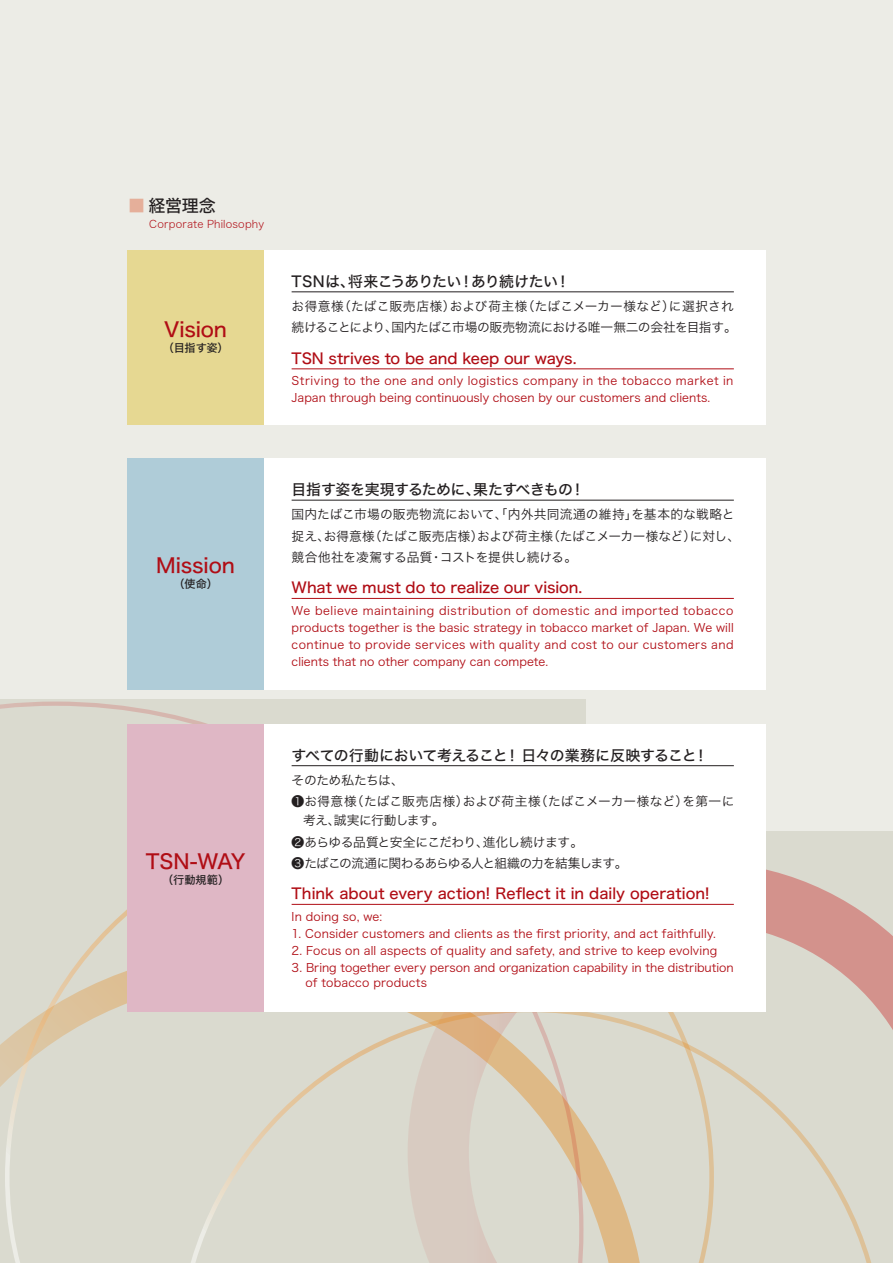
<style>
.page{position:relative;width:893px;height:1263px;background:#ecece6}
.page>*{position:absolute;margin:0;border:0;box-sizing:border-box;transform-origin:0 0}
.t1{font:20.25px "Hira Kaku Std N W5";letter-spacing:-.005em;color:#b00d15}
.t2{font:16.95px "Hira Kaku Std N W5";color:#231f20}
.t3{font:14.85px "Hira Kaku Std N W5";color:#b00d15}
.t4{font:14.85px "Hira Kaku Std N W5";letter-spacing:-.03em;color:#231f20}
.t5{font:12.75px/21.3px "Hira Kaku Std N W3";letter-spacing:-.015em;color:#231f20}
.t6{font:12.75px/21.3px "Hira Kaku Std N W3";letter-spacing:-.055em;color:#231f20}
.t7{font:12.75px/21.3px "Hira Kaku Std N W3";letter-spacing:.005em;color:#231f20}
.t8{font:11.7px/17px "Hira Kaku Std N W3";letter-spacing:.01em;color:#b00d15}
.t9{font:11.1px "Hira Kaku Std N W5";letter-spacing:-.005em;color:#231f20}
.t10{font:10.65px "Hira Kaku Std N W2";letter-spacing:.02em;color:#b00d15}
.s1{font-family:"Koz Go Pr 6 N";color:#e5af9a}
</style>
<div class="page">
<svg style="left:765px;top:862px;width:128px;height:107px;background:#d6b1a9"></svg>
<svg style="left:583px;top:969px;width:310px;height:294px;background:#dad6c8"></svg>
<svg style="left:0;top:701px;width:583px;height:562px;background:#dad6c9"></svg>
<div style="left:128px;top:250px;width:637px;height:174px;background:#fff"></div>
<div style="left:128px;top:250px;width:136px;height:174px;background:#e6d892"></div>
<hr style="left:292px;top:292px;width:442px;height:1px;background:#231f20">
<hr style="left:292px;top:369px;width:442px;height:1px;background:#b00d15">
<div style="left:128px;top:458px;width:637px;height:232px;background:#fff"></div>
<div style="left:128px;top:458px;width:136px;height:232px;background:#afccd8"></div>
<div style="left:128px;top:724px;width:637px;height:287px;background:#fff"></div>
<div style="left:128px;top:724px;width:136px;height:287px;background:#dfb7c5"></div>
<hr style="left:292px;top:500px;width:442px;height:1px;background:#231f20">
<hr style="left:292px;top:598px;width:442px;height:1px;background:#b00d15">
<hr style="left:292px;top:765px;width:442px;height:1px;background:#231f20">
<hr style="left:292px;top:904px;width:442px;height:1px;background:#b00d15">
<p class="t2" style="left:128px;top:193px;width:89px"><span class="s1">■</span> 経営理念</p>
<p class="t10" style="left:149px;top:216px;width:116px">Corporate Philosophy</p>
<p class="t1" style="left:164px;top:314px;width:64px">Vision</p>
<p class="t9" style="left:163px;top:340px;width:67px">（目指す姿）</p>
<p class="t4" style="left:292px;top:270px;width:280px">TSNは、将来こうありたい！あり続けたい！</p>
<p class="t5" style="left:292px;top:295px;width:447px">お得意様（たばこ販売店様）および荷主様（たばこメーカー様など）に選択され続けることにより、国内たばこ市場の販売物流における唯一無二の会社を目指す。</p>
<p class="t3" style="left:292px;top:347px;width:286px">TSN strives to be and keep our ways.</p>
<p class="t8" style="left:292px;top:372px;width:443px">Striving to the one and only logistics company in the tobacco market in<br>Japan through being continuously chosen by our customers and clients.</p>
<p class="t1" style="left:156px;top:550px;width:80px">Mission</p>
<p class="t9" style="left:173px;top:576px;width:46px">（使命）</p>
<p class="t4" style="left:292px;top:478px;width:295px">目指す姿を実現するために、果たすべきもの！</p>
<p class="t5" style="left:292px;top:504px;width:450px">国内たばこ市場の販売物流において、「内外共同流通の維持」を基本的な戦略と捉え、お得意様（たばこ販売店様）および荷主様（たばこメーカー様など）に対し、競合他社を凌駕する品質・コストを提供し続ける。</p>
<p class="t3" style="left:292px;top:576px;width:292px">What we must do to realize our vision.</p>
<p class="t8" style="left:292px;top:602px;width:444px;text-align:justify">We believe maintaining distribution of domestic and imported tobacco products together is the basic strategy in tobacco market of Japan. We will continue to provide services with quality and cost to our customers and clients that no other company can compete.</p>
<p class="t1" style="left:146px;top:846px;width:101px">TSN-WAY</p>
<p class="t9" style="left:162px;top:871px;width:68px">（行動規範）</p>
<p class="t4" style="left:292px;top:744px;width:418px">すべての行動において考えること！日々の業務に反映すること！</p>
<p class="t7" style="left:292px;top:769px;width:444px">そのため私たちは、<br>❶お得意様（たばこ販売店様）および荷主様（たばこメーカー様など）を第一に</p>
<p class="t6" style="left:292px;top:810px;width:338px;text-indent:12px">考え、誠実に行動します。<br>❷あらゆる品質と安全にこだわり、進化し続けます。<br>❸たばこの流通に関わるあらゆる人と組織の力を結集します。</p>
<p class="t3" style="left:292px;top:882px;width:420px">Think about every action! Reflect it in daily operation!</p>
<p class="t8" style="left:292px;top:908px;width:92px">In doing so, we:</p>
<p class="t8" style="left:292px;top:925px;width:426px">1. Consider customers and clients as the first priority, and act faithfully.</p>
<p class="t8" style="left:292px;top:942px;width:427px">2. Focus on all aspects of quality and safety, and strive to keep evolving</p>
<p class="t8" style="left:305px;top:960px;width:430px;line-height:14.9px;text-indent:-14px">3. Bring together every person and organization capability in the distribution of tobacco products</p>
</div>
